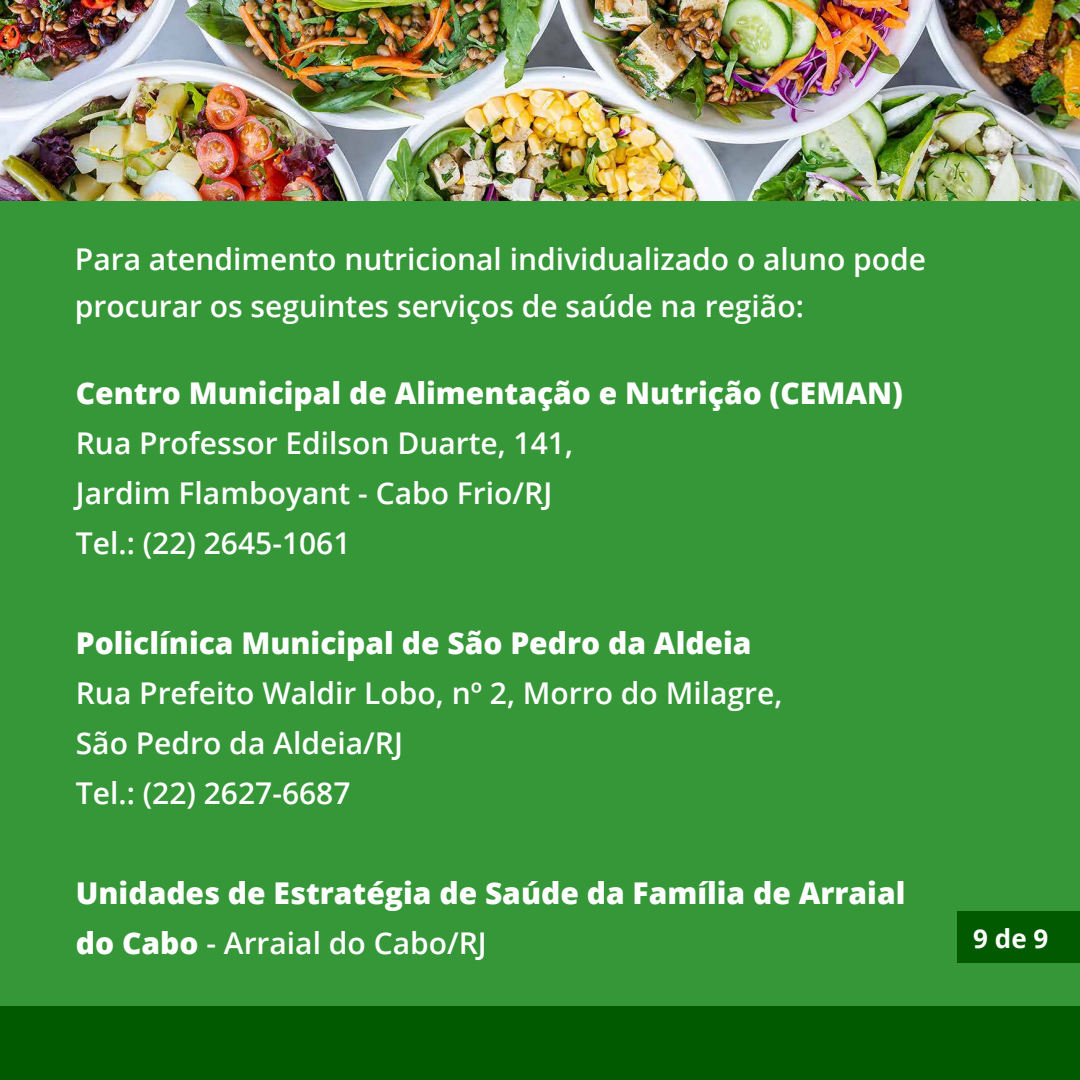
<style>
.page{position:relative;width:1080px;height:1080px;background:#fff}
.page>*{position:absolute;margin:0;border:0;box-sizing:border-box;transform-origin:0 0}
.t1{font:600 30px/50px "Open Sans";color:#fff}
.t2{font:800 30px/50px "Open Sans";color:#fff}
.t3{font:700 26px "Open Sans";color:#fff}
.s1{font-weight:600}
</style>
<div class="page">
<img style="left:0;top:0;width:1080px;height:201px">
<div style="left:0;top:201px;width:1080px;height:879px;background:#359737"></div>
<div style="left:0;top:1006px;width:1080px;height:74px;background:#015900"></div>
<div style="left:957px;top:911px;width:123px;height:52px;background:#015900"></div>
<p class="t1" style="left:75px;top:235px;width:853px;line-height:47px">Para atendimento nutricional individualizado o aluno pode procurar os seguintes serviços de saúde na região:</p>
<p class="t2" style="left:76px;top:366px;width:829px">Centro Municipal de Alimentação e Nutrição (CEMAN)</p>
<p class="t1" style="left:76px;top:417px;width:499px">Rua Professor Edilson Duarte, 141,<br>Jardim Flamboyant - Cabo Frio/RJ<br>Tel.: (22) 2645-1061</p>
<p class="t2" style="left:76px;top:616px;width:677px">Policlínica Municipal de São Pedro da Aldeia</p>
<p class="t1" style="left:76px;top:667px;width:708px">Rua Prefeito Waldir Lobo, nº 2, Morro do Milagre,<br>São Pedro da Aldeia/RJ<br>Tel.: (22) 2627-6687</p>
<p class="t2" style="left:76px;top:866px;width:831px">Unidades de Estratégia de Saúde da Família de Arraial do Cabo <span class="s1">- Arraial do Cabo/RJ</span></p>
<p class="t3" style="left:973px;top:920px;width:77px">9 de 9</p>
</div>
